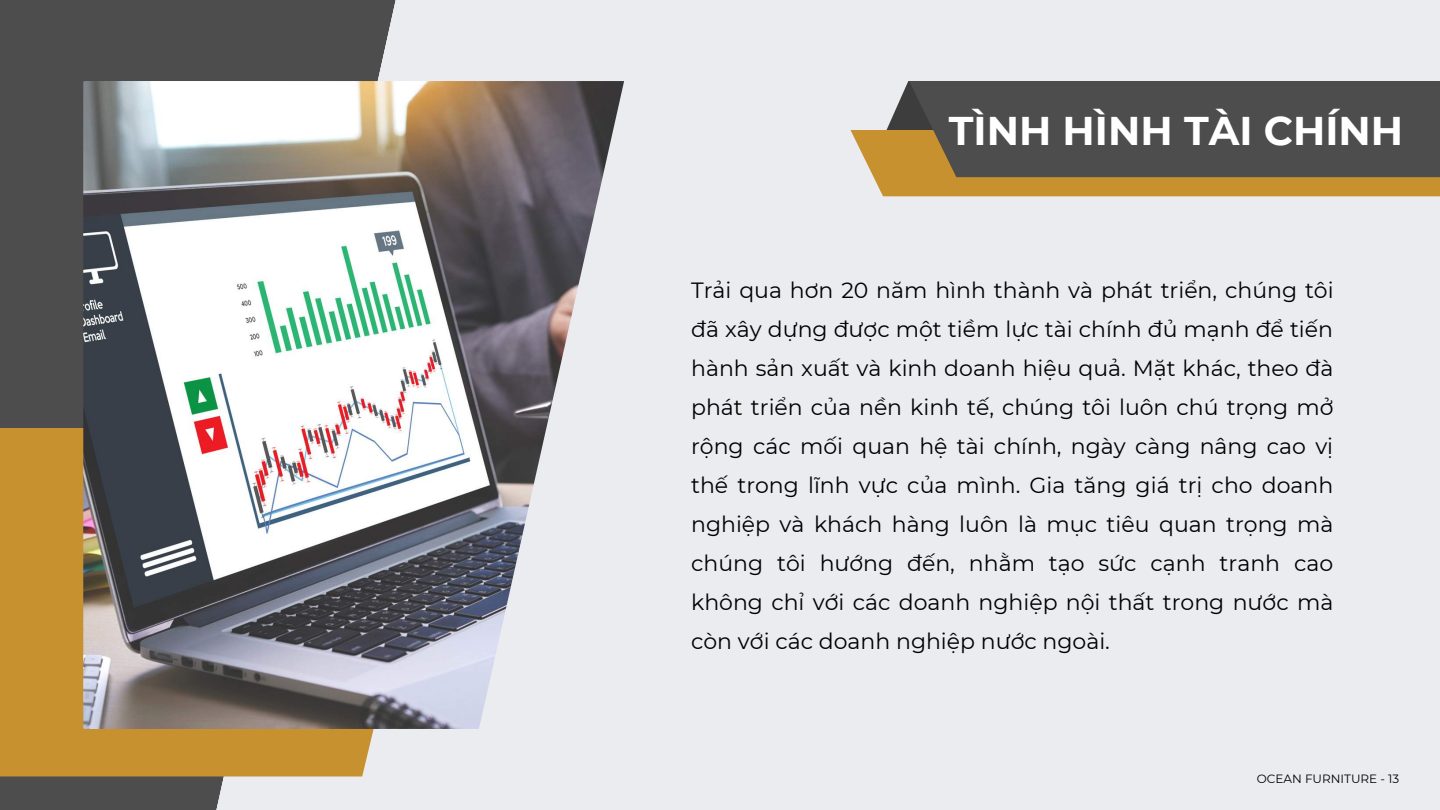
<style>
.page{position:relative;width:1440px;height:810px;background:#ebecf0}
.page>*{position:absolute;margin:0;border:0;box-sizing:border-box;transform-origin:0 0}
.t1{font:700 40px "Montserrat";color:#fff}
.t2{font:22px/39px "Montserrat";color:#000;text-align:justify}
.t3{font:12px "Montserrat";color:#000}
</style>
<div class="page">
<svg style="left:0;top:0;width:396px;height:810px;background:#59595a"></svg>
<div style="left:0;top:428px;width:396px;height:349px;background:#c6912e"></div>
<img style="left:83px;top:81px;width:541px;height:648px">
<svg style="left:850px;top:81px;width:590px;height:115px"></svg>
<div style="left:909px;top:81px;width:531px;height:96px;background:#4d4d4d"></div>
<h1 class="t1" style="left:949px;top:106px;width:456px">TÌNH HÌNH TÀI CHÍNH</h1>
<p class="t2" style="left:691px;top:271px;width:644px">Trải qua hơn 20 năm hình thành và phát triển, chúng tôi đã xây dựng được một tiềm lực tài chính đủ mạnh để tiến hành sản xuất và kinh doanh hiệu quả. Mặt khác, theo đà phát triển của nền kinh tế, chúng tôi luôn chú trọng mở rộng các mối quan hệ tài chính, ngày càng nâng cao vị thế trong lĩnh vực của mình. Gia tăng giá trị cho doanh nghiệp và khách hàng luôn là mục tiêu quan trọng mà chúng tôi hướng đến, nhằm tạo sức cạnh tranh cao không chỉ với các doanh nghiệp nội thất trong nước mà còn với các doanh nghiệp nước ngoài.</p>
<p class="t3" style="left:1257px;top:772px;width:144px">OCEAN FURNITURE - 13</p>
</div>
